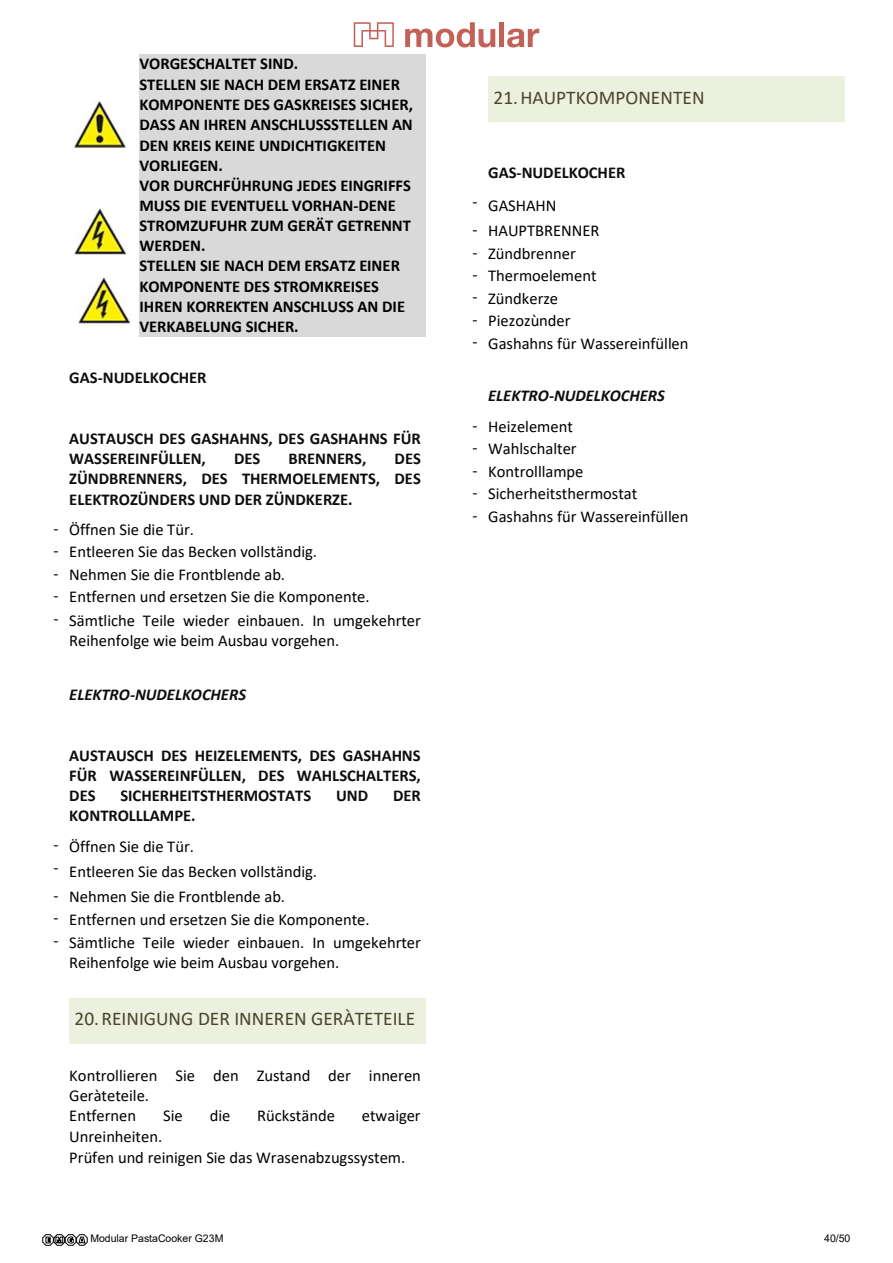
<style>
.page{position:relative;width:893px;height:1263px;background:#fff}
.page>*{position:absolute;margin:0;border:0;box-sizing:border-box;transform-origin:0 0}
.t1{font:19.5px "Calibri";color:#4a442a}
.t2{font:16.5px/20.1px "Calibri";color:#000}
.t3{font:700 16.5px/20.2px "Calibri";color:#000}
.t4{font:700 16.5px/20.1px "Calibri";color:#0d0d0d;text-align:justify}
.t5{font:italic 700 16.5px "Calibri";color:#0d0d0d}
.t6{font:10.5px "Arial";color:#000}
</style>
<div class="page">
<div style="left:139px;top:54px;width:287px;height:21px;background:#d9d9d9"></div>
<div style="left:139px;top:75px;width:287px;height:100px;background:#d9d9d9"></div>
<div style="left:139px;top:175px;width:287px;height:81px;background:#d9d9d9"></div>
<div style="left:139px;top:256px;width:287px;height:80px;background:#d9d9d9"></div>
<div style="left:69px;top:998px;width:357px;height:45px;background:#ebf1de"></div>
<div style="left:488px;top:76px;width:357px;height:46px;background:#ebf1de"></div>
<img style="left:74px;top:101px;width:51px;height:47px">
<img style="left:74px;top:209px;width:52px;height:46px">
<img style="left:78px;top:278px;width:52px;height:46px">
<svg style="left:43px;top:1234px;width:45px;height:12px"></svg>
<svg style="left:354px;top:22px;width:40px;height:25px"></svg>
<svg style="left:405px;top:22px;width:90px;height:25px"></svg>
<div style="left:499px;top:22px;width:5px;height:25px;background:#c26158"></div>
<svg style="left:507px;top:29px;width:32px;height:18px"></svg>
<p class="t3" style="left:139px;top:54px;width:275px">VORGESCHALTET SIND.<br>STELLEN SIE NACH DEM ERSATZ EINER<br>KOMPONENTE DES GASKREISES SICHER,<br>DASS AN IHREN ANSCHLUSSSTELLEN AN<br>DEN KREIS KEINE UNDICHTIGKEITEN<br>VORLIEGEN.<br>VOR DURCHFÜHRUNG JEDES EINGRIFFS<br>MUSS DIE EVENTUELL VORHAN-DENE<br>STROMZUFUHR ZUM GERÄT GETRENNT<br>WERDEN.<br>STELLEN SIE NACH DEM ERSATZ EINER<br>KOMPONENTE DES STROMKREISES<br>IHREN KORREKTEN ANSCHLUSS AN DIE<br>VERKABELUNG SICHER.</p>
<p class="t4" style="left:69px;top:368px;width:139px">GAS-NUDELKOCHER</p>
<p class="t4" style="left:69px;top:428px;width:353px">AUSTAUSCH DES GASHAHNS, DES GASHAHNS FÜR<br>WASSEREINFÜLLEN,</p>
<p class="t4" style="left:69px;top:448px;width:353px;text-indent:325px">DES ZÜNDBRENNERS, DES THERMOELEMENTS, DES ELEKTROZÜNDERS UND DER ZÜNDKERZE.</p>
<p class="t2" style="left:54px;top:519px;width:142px">- Öffnen Sie die Tür.</p>
<p class="t2" style="left:54px;top:541px;width:265px">- Entleeren Sie das Becken vollständig.</p>
<p class="t2" style="left:54px;top:564px;width:233px">- Nehmen Sie die Frontblende ab.</p>
<p class="t2" style="left:54px;top:586px;width:318px">- Entfernen und ersetzen Sie die Komponente.</p>
<p class="t2" style="left:69px;top:610px;width:353px;text-indent:-16px">- Sämtliche Teile wieder einbauen. In umgekehrter<br>Reihenfolge wie beim Ausbau vorgehen.</p>
<p class="t4" style="left:234px;top:448px;width:28px">DES</p>
<p class="t4" style="left:288px;top:448px;width:79px">BRENNERS,</p>
<p class="t5" style="left:69px;top:683px;width:178px">ELEKTRO-NUDELKOCHERS</p>
<p class="t4" style="left:69px;top:745px;width:353px">AUSTAUSCH DES HEIZELEMENTS, DES GASHAHNS FÜR WASSEREINFÜLLEN, DES WAHLSCHALTERS, DES</p>
<p class="t4" style="left:121px;top:785px;width:192px">SICHERHEITSTHERMOSTATS</p>
<p class="t4" style="left:336px;top:785px;width:34px">UND</p>
<p class="t4" style="left:393px;top:785px;width:29px">DER</p>
<p class="t4" style="left:69px;top:805px;width:128px">KONTROLLLAMPE.</p>
<p class="t2" style="left:54px;top:835px;width:142px">- Öffnen Sie die Tür.</p>
<p class="t2" style="left:54px;top:861px;width:265px">- Entleeren Sie das Becken vollständig.</p>
<p class="t2" style="left:54px;top:886px;width:233px">- Nehmen Sie die Frontblende ab.</p>
<p class="t2" style="left:54px;top:909px;width:318px">- Entfernen und ersetzen Sie die Komponente.</p>
<p class="t2" style="left:69px;top:932px;width:353px;text-indent:-16px">- Sämtliche Teile wieder einbauen. In umgekehrter<br>Reihenfolge wie beim Ausbau vorgehen.</p>
<p class="t1" style="left:74px;top:1005px;width:342px">20.REINIGUNG DER INNEREN GERÀTETEILE</p>
<p class="t2" style="left:69px;top:1065px;width:353px">Kontrollieren Sie den Zustand der inneren<br>Geràteteile.<br>Entfernen</p>
<p class="t2" style="left:163px;top:1105px;width:21px">Sie</p>
<p class="t2" style="left:210px;top:1105px;width:22px">die</p>
<p class="t2" style="left:257px;top:1105px;width:79px">Rückstände</p>
<p class="t2" style="left:362px;top:1105px;width:60px">etwaiger</p>
<p class="t2" style="left:69px;top:1125px;width:338px;line-height:21.5px">Unreinheiten.<br>Prüfen und reinigen Sie das Wrasenabzugssystem.</p>
<p class="t1" style="left:493px;top:84px;width:213px">21.HAUPTKOMPONENTEN</p>
<p class="t4" style="left:488px;top:162px;width:139px">GAS-NUDELKOCHER</p>
<p class="t2" style="left:473px;top:195px;width:85px">- GASHAHN</p>
<p class="t2" style="left:473px;top:220px;width:128px">- HAUPTBRENNER</p>
<p class="t2" style="left:473px;top:243px;width:105px">- Zündbrenner</p>
<p class="t2" style="left:473px;top:265px;width:126px">- Thermoelement</p>
<p class="t2" style="left:473px;top:288px;width:87px">- Zündkerze</p>
<p class="t2" style="left:473px;top:310px;width:100px">- Piezozùnder</p>
<p class="t2" style="left:473px;top:333px;width:217px">- Gashahns für Wassereinfüllen</p>
<p class="t5" style="left:488px;top:384px;width:178px">ELEKTRO-NUDELKOCHERS</p>
<p class="t2" style="left:473px;top:416px;width:102px">- Heizelement</p>
<p class="t2" style="left:473px;top:438px;width:106px">- Wahlschalter</p>
<p class="t2" style="left:473px;top:461px;width:112px">- Kontrolllampe</p>
<p class="t2" style="left:473px;top:483px;width:166px">- Sicherheitsthermostat</p>
<p class="t2" style="left:473px;top:506px;width:217px">- Gashahns für Wassereinfüllen</p>
<p class="t6" style="left:90px;top:1231px;width:135px">Modular PastaCooker G23M</p>
<p class="t6" style="left:824px;top:1231px;width:28px">40/50</p>
</div>
